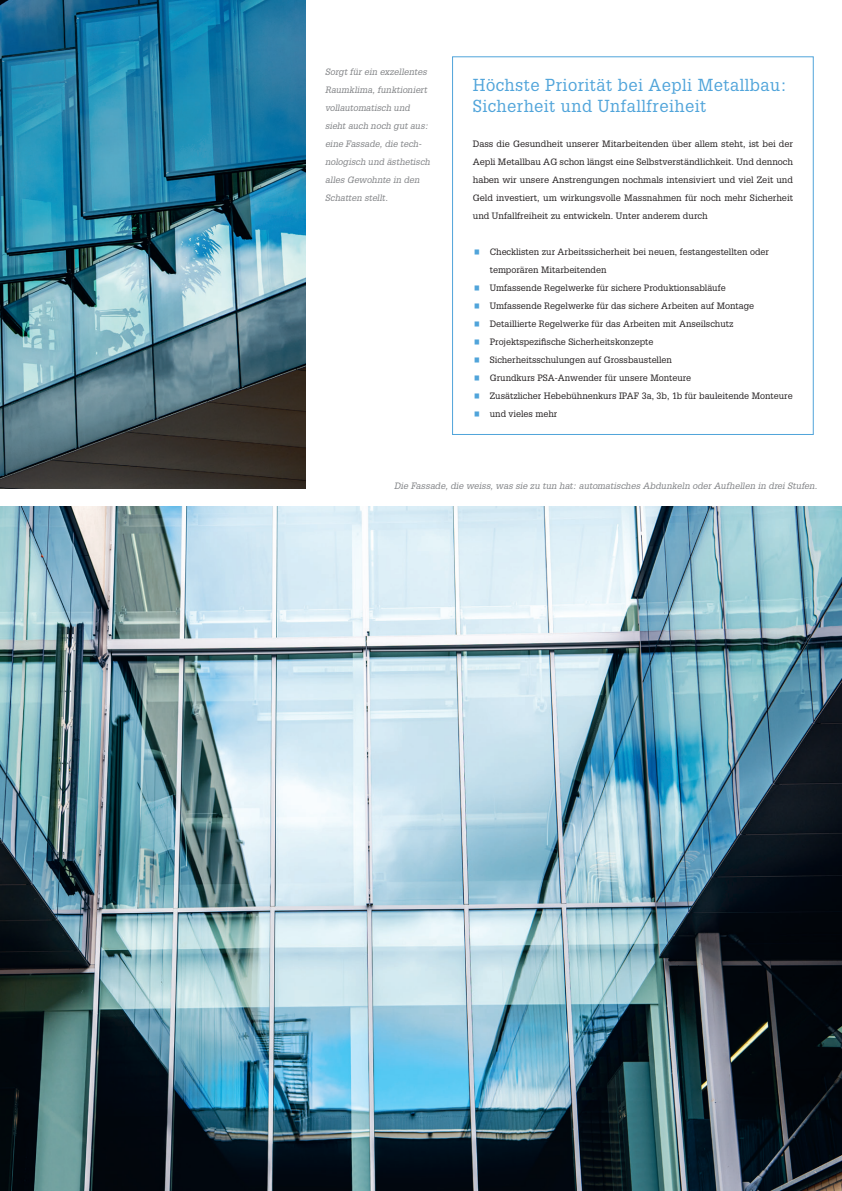
<style>
.page{position:relative;width:842px;height:1191px;background:#fff}
.page>*{position:absolute;margin:0;border:0;box-sizing:border-box;transform-origin:0 0}
.t1{font:17px/21px "Glypha";letter-spacing:.03em;color:#50a4da}
.t2{font:9px/18px "Glypha";color:#231f20;text-align:justify}
.t3{font:italic 9px/18px "Glypha";color:#808285}
.s1{font-size:14px;color:#50a4da}
</style>
<div class="page">
<div style="left:452px;top:56px;width:362px;height:379px;border:1px solid #50a4da"></div>
<img style="left:0;top:507px;width:842px;height:684px">
<img style="left:0;top:0;width:305px;height:489px">
<p class="t3" style="left:325px;top:62px;width:106px">Sorgt für ein exzellentes<br>Raumklima, funktioniert vollautomatisch und sieht auch noch gut aus: eine Fassade, die tech&shy;nologisch und ästhetisch alles Gewohnte in den<br>Schatten stellt.</p>
<h1 class="t1" style="left:473px;top:74px;width:316px">Höchste Priorität bei Aepli Metallbau:<br>Sicherheit und Unfallfreiheit</h1>
<p class="t2" style="left:473px;top:134px;width:322px">Dass die Gesundheit unserer Mitarbeitenden über allem steht, ist bei der Aepli Metallbau AG schon längst eine Selbstverständlichkeit. Und dennoch haben wir unsere Anstrengungen nochmals intensiviert und viel Zeit und Geld investiert, um wirkungsvolle Massnahmen für noch mehr Sicherheit und Unfallfreiheit zu entwickeln. Unter anderem durch</p>
<p class="t2" style="left:490px;top:242px;width:281px;text-indent:-17px"><span class="s1">•</span> Checklisten zur Arbeitssicherheit bei neuen, festangestellten oder temporären Mitarbeitenden</p>
<p class="t2" style="left:473px;top:278px;width:254px"><span class="s1">•</span> Umfassende Regelwerke für sichere Produktionsabläufe</p>
<p class="t2" style="left:473px;top:296px;width:283px"><span class="s1">•</span> Umfassende Regelwerke für das sichere Arbeiten auf Montage</p>
<p class="t2" style="left:473px;top:314px;width:262px"><span class="s1">•</span> Detaillierte Regelwerke für das Arbeiten mit Anseilschutz</p>
<p class="t2" style="left:473px;top:332px;width:182px"><span class="s1">•</span> Projektspezifische Sicherheitskonzepte</p>
<p class="t2" style="left:473px;top:350px;width:201px"><span class="s1">•</span> Sicherheitsschulungen auf Grossbaustellen</p>
<p class="t2" style="left:473px;top:368px;width:220px"><span class="s1">•</span> Grundkurs PSA-Anwender für unsere Monteure</p>
<p class="t2" style="left:473px;top:386px;width:321px"><span class="s1">•</span> Zusätzlicher Hebebühnenkurs IPAF 3a, 3b, 1b für bauleitende Monteure</p>
<p class="t2" style="left:473px;top:404px;width:86px"><span class="s1">•</span> und vieles mehr</p>
<p class="t3" style="left:394px;top:476px;width:425px">Die Fassade, die weiss, was sie zu tun hat: automatisches Abdunkeln oder Aufhellen in drei Stufen.</p>
</div>
